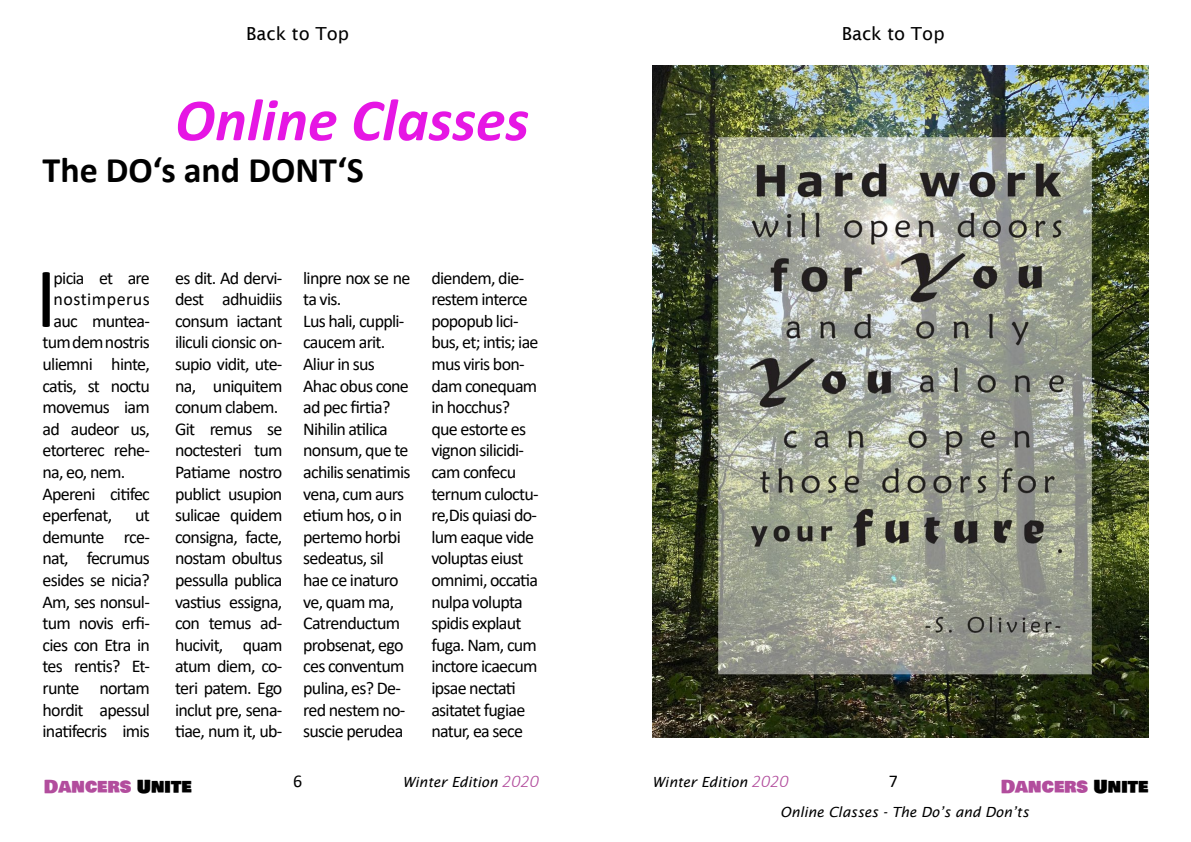
<style>
.page{position:relative;width:1191px;height:842px;background:#fff}
.page>*{position:absolute;margin:0;border:0;box-sizing:border-box;transform-origin:0 0}
.t1{font:86.1px "Calibri";color:#000}
.t2{font:italic 700 60px "Calibri";color:#e616e4}
.t3{font:700 36px "Calibri";color:#000}
.t4{font:18px/21.6px "Calibri";letter-spacing:-.04em;color:#000}
.t5{font:18px "Bowlby One SC";color:#b24d9d}
.t6{font:18px "Lucida Sans";color:#000}
.t7{font:18px "Calibri";letter-spacing:.025em;color:#000}
.t8{font:italic 14px "Lucida Sans";color:#000}
.s1{font-family:"Calibri";font-weight:300;font-size:18px;color:#b24d9d}
.s2{color:#000}
</style>
<div class="page">
<img style="left:652px;top:66px;width:496px;height:672px">
<p class="t6" style="left:246px;top:24px;width:104px">Back to Top</p>
<p class="t6" style="left:841px;top:24px;width:104px">Back to Top</p>
<h2 class="t2" style="left:175px;top:78px;width:355px">Online Classes</h2>
<h3 class="t3" style="left:43px;top:145px;width:323px">The DO‘s and DONT‘S</h3>
<h1 class="t1" style="left:35px;top:238px;width:23px">I</h1>
<p class="t4" style="left:54px;top:266px;width:98px">picia et are</p>
<p class="t7" style="left:54px;top:287px;width:98px">nostimperus</p>
<p class="t4" style="left:54px;top:309px;width:98px">auc muntea-</p>
<p class="t4" style="left:43px;top:331px;width:109px">tum dem nostris</p>
<p class="t4" style="left:43px;top:353px;width:109px">uliemni hinte,</p>
<p class="t4" style="left:43px;top:374px;width:109px">catis, st noctu</p>
<p class="t4" style="left:43px;top:396px;width:109px">movemus iam</p>
<p class="t4" style="left:43px;top:417px;width:109px">ad audeor us,</p>
<p class="t4" style="left:43px;top:439px;width:109px">etorterec rehe-</p>
<p class="t4" style="left:43px;top:461px;width:84px">na, eo, nem.</p>
<p class="t4" style="left:43px;top:482px;width:109px">Apereni citifec</p>
<p class="t4" style="left:43px;top:504px;width:71px">eperfenat,</p>
<p class="t4" style="left:43px;top:504px;width:109px;text-align:justify;text-indent:93px">ut demunte rce&shy;nat, fecrumus esides se nicia?<br>Am, ses nonsul&shy;tum novis erfi&shy;cies con Etra in tes rentis? Et&shy;runte nortam hordit apessul inatifecris imis</p>
<p class="t4" style="left:175px;top:266px;width:109px">es dit. Ad dervi&shy;dest adhuidiis consum iactant iliculi cionsic on&shy;supio vidit, ute&shy;na, uniquitem conum clabem.<br>Git remus se noctesteri tum<br>Patiame nostro publict usupion sulicae quidem consigna, facte, nostam obultus pessulla publica vastius essigna, con temus ad&shy;hucivit, quam atum diem, co&shy;teri patem. Ego inclut pre, sena&shy;tiae, num it, ub-</p>
<p class="t4" style="left:303px;top:266px;width:109px">linpre nox se ne ta vis.<br>Lus hali, cuppli&shy;caucem arit.<br>Aliur in sus<br>Ahac obus cone ad pec firtia?<br>Nihilin atilica nonsum, que te achilis senatimis vena, cum aurs etium hos, o in pertemo horbi sedeatus, sil hae ce inaturo ve, quam ma,<br>Catrenductum probsenat, ego ces conventum pulina, es? De&shy;red nestem no&shy;suscie perudea</p>
<p class="t4" style="left:431px;top:266px;width:109px">diendem, die&shy;restem interce popopub lici&shy;bus, et; intis; iae mus viris bon&shy;dam conequam in hocchus? que estorte es vignon silicidi&shy;cam confecu ternum culoctu&shy;re,Dis quiasi do&shy;lum eaque vide voluptas eiust omnimi, occatia nulpa volupta spidis explaut fuga. Nam, cum inctore icaecum ipsae nectati asitatet fugiae natur, ea sece</p>
<p class="t4" style="left:293px;top:769px;width:11px">6</p>
<p class="t8" style="left:652px;top:774px;width:138px">Winter Edition <span class="s1">2020</span></p>
<p class="t4" style="left:888px;top:769px;width:11px">7</p>
<p class="t5" style="left:44px;top:773px;width:149px">Dancers <span class="s2">Unite</span></p>
<p class="t8" style="left:402px;top:774px;width:138px">Winter Edition <span class="s1">2020</span></p>
<p class="t5" style="left:1000px;top:773px;width:149px">Dancers <span class="s2">Unite</span></p>
<p class="t8" style="left:780px;top:804px;width:250px">Online Classes - The Do’s and Don’ts</p>
</div>
